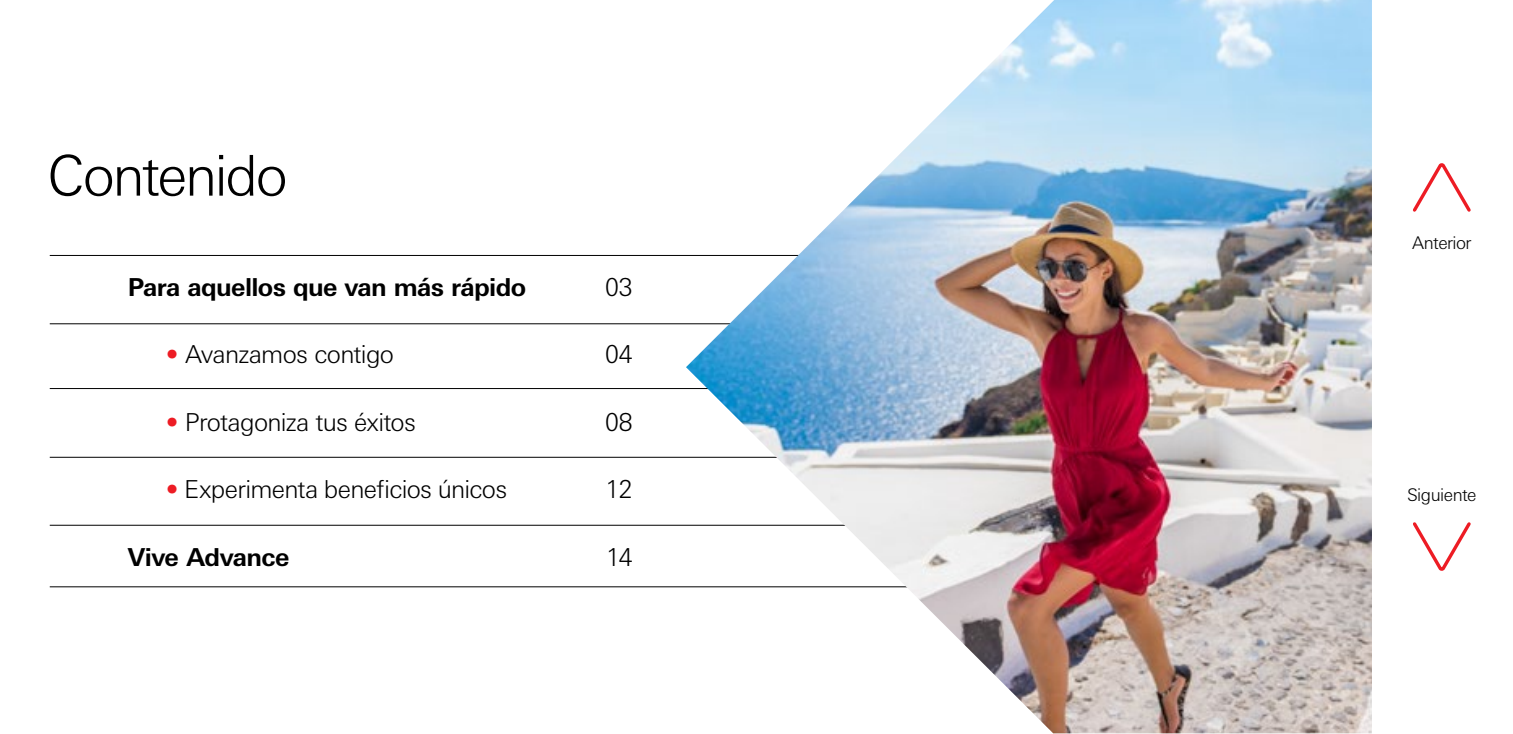
<style>
.page{position:relative;width:1513px;height:734px;background:#fff}
.page>*{position:absolute;margin:0;border:0;box-sizing:border-box;transform-origin:0 0}
.t1{font:300 56.25px "Univers Nextfor HSBC";letter-spacing:-.045em;color:#000}
.t2{font:300 24.75px "Univers Nextfor HSBC";letter-spacing:-.03em;color:#000}
.t3{font:700 24.75px "Univers Nextfor HSBC";letter-spacing:-.025em;color:#000}
.t4{font:300 17.55px "Univers Nextfor HSBC";letter-spacing:-.03em;color:#000}
.s1{color:#ed1c24}
</style>
<div class="page">
<svg style="left:1413px;top:522px;width:58px;height:49px"></svg>
<svg style="left:1413px;top:163px;width:58px;height:49px"></svg>
<hr style="left:50px;top:255px;width:1148px;height:1px;background:#000">
<hr style="left:50px;top:323px;width:1148px;height:1px;background:#000">
<hr style="left:50px;top:388px;width:1148px;height:1px;background:#000">
<hr style="left:50px;top:457px;width:1148px;height:1px;background:#000">
<hr style="left:50px;top:524px;width:1148px;height:1px;background:#000">
<hr style="left:50px;top:586px;width:1148px;height:1px;background:#000">
<img style="left:686px;top:0;width:685px;height:733px">
<h1 class="t1" style="left:47px;top:136px;width:242px">Contenido</h1>
<p class="t3" style="left:128px;top:269px;width:400px">Para aquellos que van más rápido</p>
<p class="t2" style="left:605px;top:269px;width:29px">03</p>
<p class="t2" style="left:166px;top:337px;width:229px"><span class="s1">•</span> Avanzamos contigo</p>
<p class="t2" style="left:605px;top:337px;width:29px">04</p>
<p class="t2" style="left:166px;top:404px;width:251px"><span class="s1">•</span> Protagoniza tus éxitos</p>
<p class="t2" style="left:605px;top:404px;width:29px">08</p>
<p class="t2" style="left:166px;top:472px;width:343px"><span class="s1">•</span> Experimenta beneficios únicos</p>
<p class="t2" style="left:605px;top:472px;width:29px">12</p>
<p class="t3" style="left:128px;top:539px;width:163px">Vive Advance</p>
<p class="t2" style="left:606px;top:539px;width:28px">14</p>
<p class="t4" style="left:1412px;top:230px;width:61px">Anterior</p>
<p class="t4" style="left:1406px;top:482px;width:71px">Siguiente</p>
</div>
